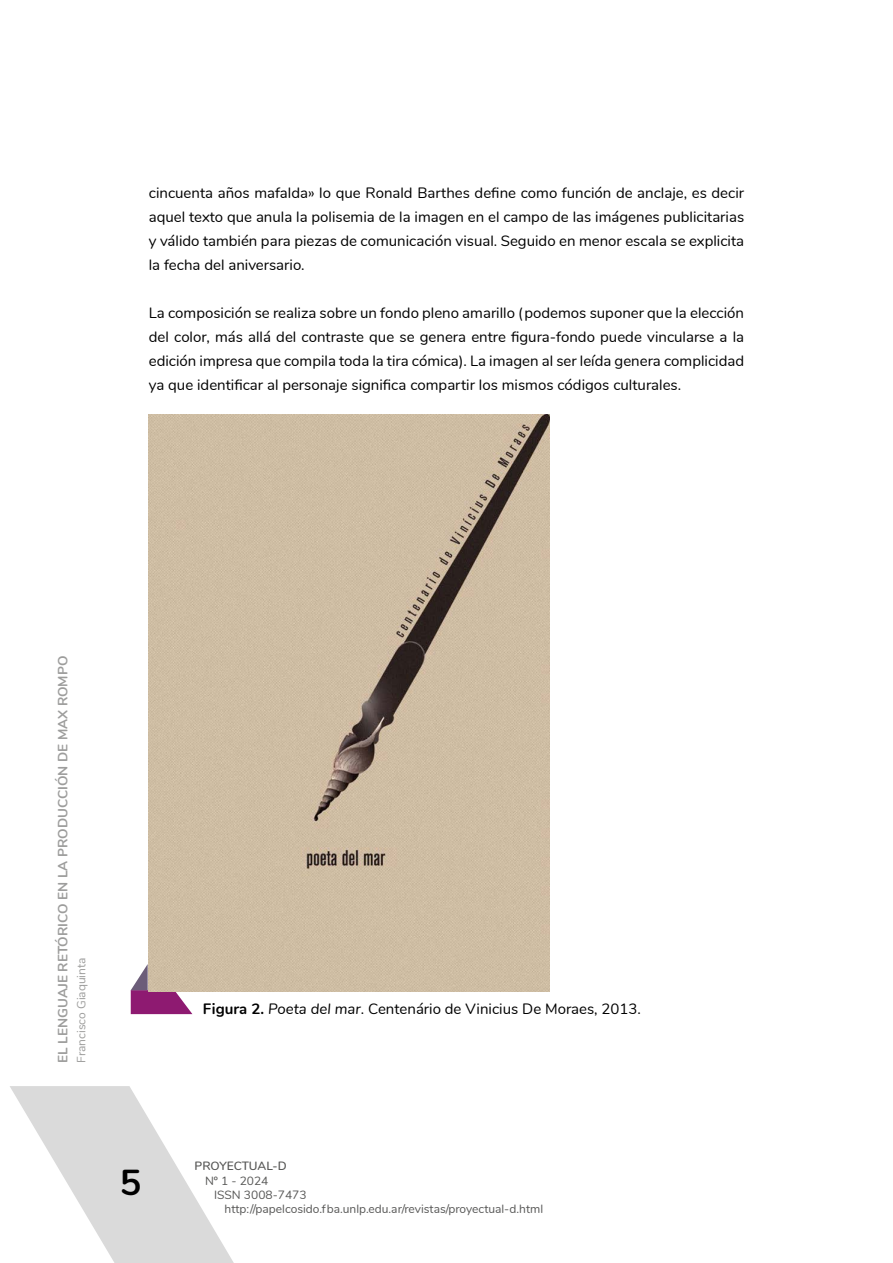
<style>
.page{position:relative;width:893px;height:1263px;background:#fff}
.page>*{position:absolute;margin:0;border:0;box-sizing:border-box;transform-origin:0 0}
.t1{font:700 36px "Nunito";color:#000}
.t2{font:15px/24px "Nunito";color:#000;text-align:justify}
.t3{font:700 13.5px "Nunito";color:#9d9d9c}
.t4{font:12px "Nunito";color:#575756}
.t5{font:12px "Nunito";color:#9d9d9c}
.t6{font:600 12px "Nunito";letter-spacing:-.005em;color:#575756}
.s1{font-weight:700}
.s2{font-style:italic}
</style>
<div class="page">
<svg style="left:10px;top:1086px;width:224px;height:177px"></svg>
<svg style="left:131px;top:964px;width:61px;height:50px"></svg>
<img style="left:149px;top:415px;width:401px;height:576px">
<p class="t2" style="left:149px;top:180px;width:597px">cincuenta años mafalda» lo que Ronald Barthes define como función de anclaje, es decir aquel texto que anula la polisemia de la imagen en el campo de las imágenes publicitarias y válido también para piezas de comunicación visual. Seguido en menor escala se explicita la fecha del aniversario.</p>
<p class="t2" style="left:149px;top:300px;width:597px">La composición se realiza sobre un fondo pleno amarillo (podemos suponer que la elección del color, más allá del contraste que se genera entre figura-fondo puede vincularse a la edición impresa que compila toda la tira cómica). La imagen al ser leída genera complicidad ya que identificar al personaje significa compartir los mismos códigos culturales.</p>
<p class="t3" style="left:53px;top:1063px;width:408px;rotate:-90deg">EL LENGUAJE RETÓRICO EN LA PRODUCCIÓN DE MAX ROMPO</p>
<p class="t5" style="left:72px;top:1063px;width:107px;rotate:-90deg">Francisco Giaquinta</p>
<h1 class="t1" style="left:120px;top:1155px;width:23px">5</h1>
<p class="t2" style="left:203px;top:996px;width:440px"><span class="s1">Figura 2.</span> <span class="s2">Poeta del mar</span>. Centenário de Vinicius De Moraes, 2013.</p>
<p class="t6" style="left:195px;top:1157px;width:94px">PROYECTUAL-D</p>
<p class="t4" style="left:205px;top:1172px;width:65px">Nº 1 - 2024</p>
<p class="t4" style="left:214px;top:1186px;width:94px">ISSN 3008-7473</p>
<p class="t4" style="left:225px;top:1200px;width:320px">http://papelcosido.fba.unlp.edu.ar/revistas/proyectual-d.html</p>
</div>
